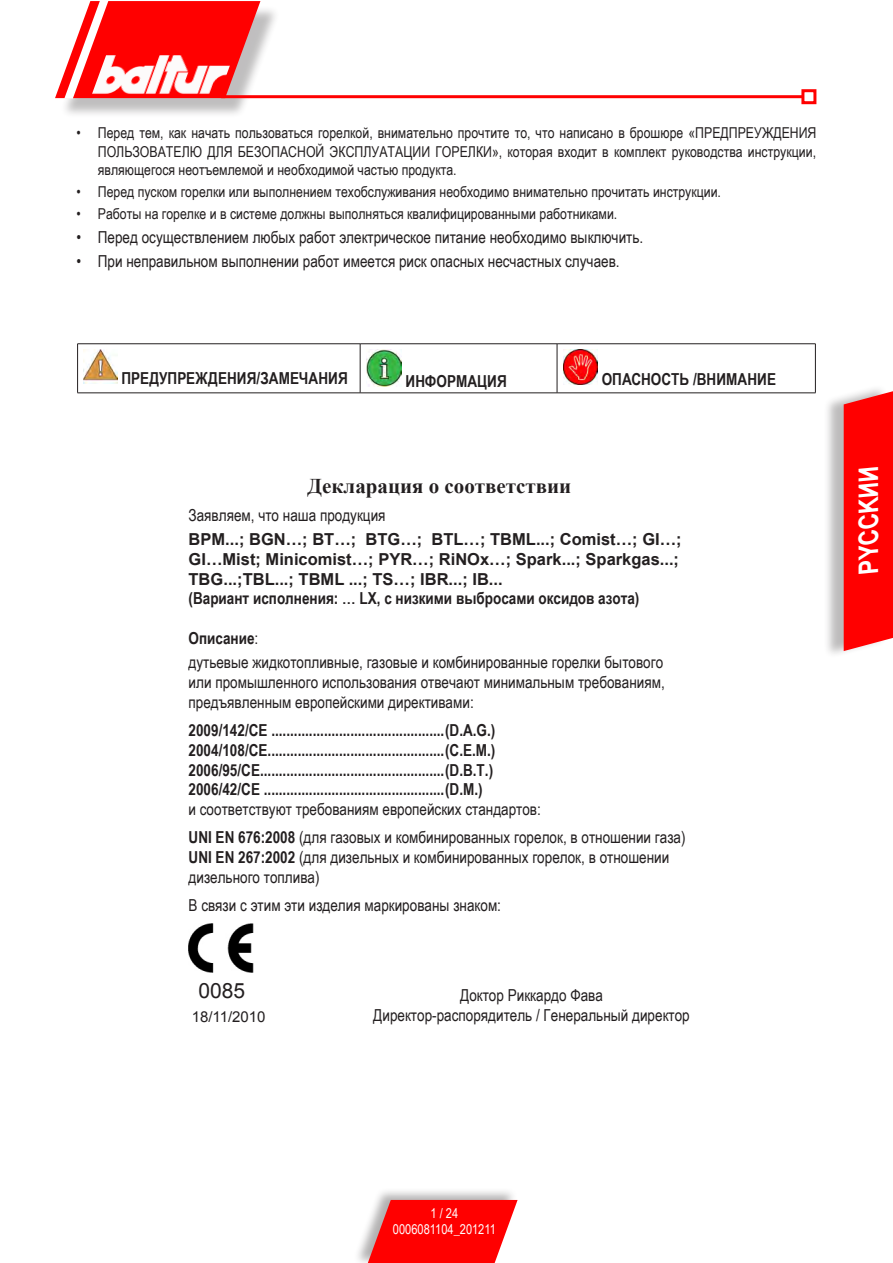
<style>
.page{position:relative;width:893px;height:1263px;background:#fff}
.page>*{position:absolute;margin:0;border:0;box-sizing:border-box;transform-origin:0 0}
.t1{font:italic 700 27px "Arial Narrow";color:#fff}
.t2{font:700 21px "Times New Roman";color:#231f20}
.t3{font:21px "Arial";color:#231f20}
.t4{font:16.5px/19.8px "Arial Narrow";color:#231f20}
.t5{font:700 16.5px/19.8px "Arial Narrow";color:#231f20}
.t6{font:700 16.5px/19.8px "Arial";color:#231f20}
.t7{font:15px/18px "Arial Narrow";color:#231f20;text-align:justify}
.t8{font:15px "Arial";color:#231f20}
.t9{font:13.5px/16.5px "Arial Narrow";color:#fff;text-align:center}
.s1{font-weight:700}
</style>
<div class="page">
<div style="left:352px;top:1187px;width:164px;height:76px;background:#231f20;opacity:.35"></div>
<svg style="left:368px;top:1200px;width:150px;height:63px;background:#fb2323"></svg>
<div style="left:59px;top:5px;width:220px;height:113px;background:#231f20;opacity:.29"></div>
<hr style="left:221px;top:95px;width:582px;height:3px;background:#f00">
<div style="left:801px;top:89px;width:15px;height:15px;border:3px solid #f00"></div>
<svg style="left:55px;top:1px;width:205px;height:98px"></svg>
<div style="left:823px;top:383px;width:66px;height:274px;background:#231f20;opacity:.3"></div>
<div style="left:844px;top:391px;width:49px;height:260px;background:#f00"></div>
<img style="left:189px;top:923px;width:65px;height:50px">
<hr style="left:77px;top:343px;width:283px;height:1px;background:#231f20">
<hr style="left:77px;top:344px;width:1px;height:49px;background:#231f20">
<hr style="left:360px;top:343px;width:197px;height:1px;background:#231f20">
<hr style="left:360px;top:344px;width:1px;height:49px;background:#231f20">
<hr style="left:557px;top:343px;width:259px;height:1px;background:#231f20">
<hr style="left:557px;top:344px;width:1px;height:49px;background:#231f20">
<hr style="left:815px;top:344px;width:1px;height:49px;background:#231f20">
<hr style="left:77px;top:393px;width:283px;height:1px;background:#231f20">
<hr style="left:360px;top:393px;width:197px;height:1px;background:#231f20">
<hr style="left:557px;top:393px;width:259px;height:1px;background:#231f20">
<img style="left:84px;top:350px;width:34px;height:34px">
<img style="left:366px;top:350px;width:36px;height:37px">
<img style="left:563px;top:350px;width:35px;height:35px">
<p class="t7" style="left:98px;top:124px;width:720px;text-indent:-21px">• Перед тем, как начать пользоваться горелкой, внимательно прочтите то, что написано в брошюре «ПРЕДПРЕУЖДЕНИЯ ПОЛЬЗОВАТЕЛЮ ДЛЯ БЕЗОПАСНОЙ ЭКСПЛУАТАЦИИ ГОРЕЛКИ», которая входит в комплект руководства инструкции, являющегося неотъемлемой и необходимой частью продукта.</p>
<p class="t7" style="left:77px;top:182px;width:646px">• Перед пуском горелки или выполнением техобслуживания необходимо внимательно прочитать инструкции.</p>
<p class="t7" style="left:77px;top:204px;width:542px">• Работы на горелке и в системе должны выполняться квалифицированными работниками.</p>
<p class="t4" style="left:77px;top:227px;width:568px">• Перед осуществлением любых работ электрическое питание необходимо выключить.</p>
<p class="t4" style="left:77px;top:251px;width:545px">• При неправильном выполнении работ имеется риск опасных несчастных случаев.</p>
<p class="t5" style="left:121px;top:367px;width:228px">Предупреждения/замечания</p>
<p class="t5" style="left:406px;top:370px;width:103px">И нформация</p>
<p class="t5" style="left:602px;top:368px;width:176px">Опасность /Внимание</p>
<p class="t2" style="left:307px;top:471px;width:265px">Декларация о соответствии</p>
<p class="t4" style="left:189px;top:505px;width:199px">Заявляем, что наша продукция</p>
<p class="t6" style="left:189px;top:530px;width:495px">BPM...; BGN…; BT…; BTG…; BTL…; TBML...; Comist…; GI…;<br>GI…Mist; Minicomist…; PYR…; RiNOx…; Spark...; Sparkgas...;<br>TBG...;TBL...; TBML ...; TS…; IBR...; IB...</p>
<p class="t5" style="left:189px;top:588px;width:452px">(Вариант исполнения: … LX, с низкими выбросами оксидов азота)</p>
<p class="t4" style="left:189px;top:626px;width:476px;line-height:24px"><span class="s1">Описание</span>:<br>дутьевые жидкотопливные, газовые и комбинированные горелки бытового</p>
<p class="t4" style="left:189px;top:671px;width:478px">или промышленного использования отвечают минимальным требованиям, предъявленным европейскими директивами:</p>
<p class="t5" style="left:189px;top:719px;width:308px">2009/142/CE ..............................................(D.A.G.)<br>2004/108/CE ...............................................(C.E.M.)<br>2006/95/CE .................................................(D.B.T.)<br>2006/42/CE ................................................(D.M.)</p>
<p class="t4" style="left:189px;top:794px;width:498px;line-height:28.3px">и соответствуют требованиям европейских стандартов:<br><span class="s1">UNI EN 676:2008</span> (для газовых и комбинированных горелок, в отношении газа)</p>
<p class="t4" style="left:189px;top:847px;width:482px"><span class="s1">UNI EN 267:2002</span> (для дизельных и комбинированных горелок, в отношении дизельного топлива)</p>
<p class="t4" style="left:189px;top:895px;width:314px">В связи с этим эти изделия маркированы знаком:</p>
<p class="t3" style="left:199px;top:977px;width:48px">0085</p>
<p class="t4" style="left:460px;top:985px;width:144px">Доктор Риккардо Фава</p>
<p class="t8" style="left:192px;top:1007px;width:75px">18/11/2010</p>
<p class="t4" style="left:373px;top:1004px;width:318px">Директор-распорядитель / Генеральный директор</p>
<h1 class="t1" style="left:848px;top:573px;width:121px;rotate:-90deg">PYCCKИИ</h1>
<p class="t9" style="left:393px;top:1204px;width:105px">1 / 24<br>0006081104_201211</p>
</div>
